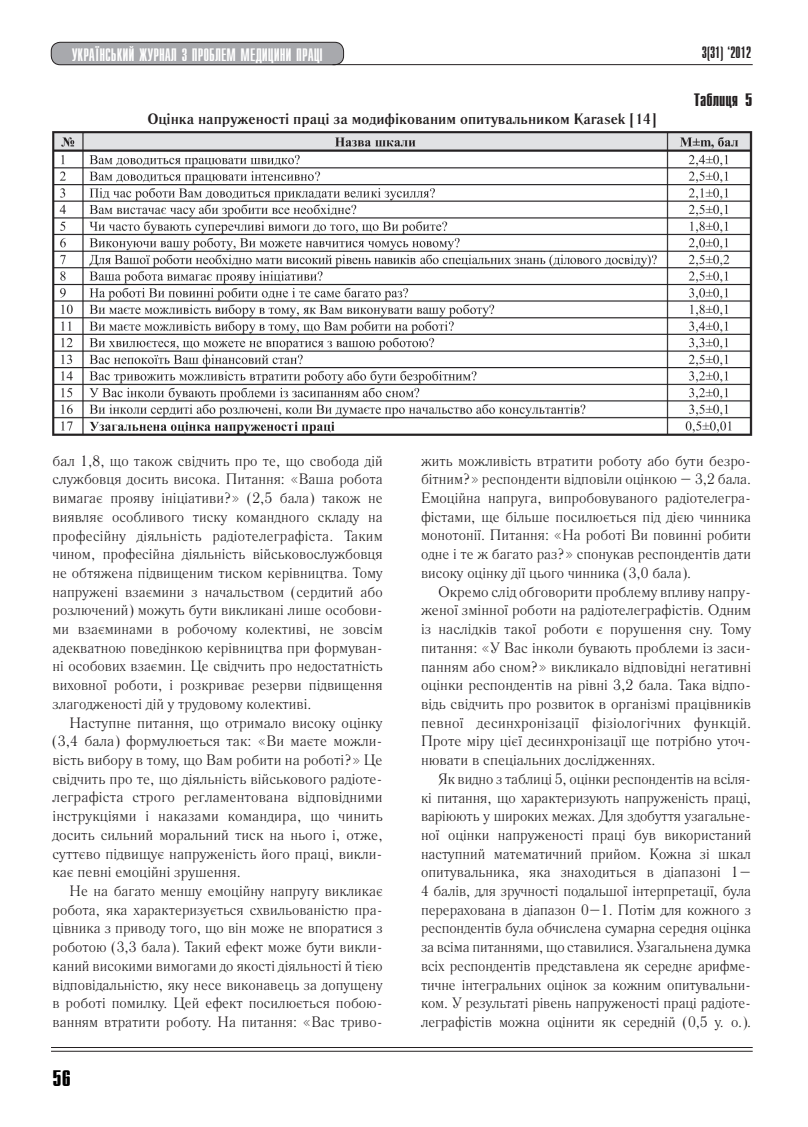
<style>
.page{position:relative;width:808px;height:1127px;background:#fff}
.page>*{position:absolute;margin:0;border:0;box-sizing:border-box;transform-origin:0 0}
.t1{font:22.5px "Compact C Bold Cyrillic";color:#000}
.t2{font:18px "Compact C";color:#fff}
.t3{font:18px "Compact C Bold Cyrillic";color:#231f20}
.t4{font:16.5px "Compact C";color:#231f20}
.t5{font:15px/18.8px "Literaturnaya C";color:#231f20;text-align:justify}
.t6{font:700 15px "Literaturnaya C";color:#231f20}
</style>
<div class="page">
<div style="left:51px;top:42px;width:293px;height:23px;background:#a8a9ad;border-radius:9px"></div>
<div style="left:51px;top:42px;width:293px;height:23px;border:1px solid #231f20;border-radius:9px"></div>
<hr style="left:332px;top:64px;width:421px;height:1px;background:#231f20">
<svg style="left:51px;top:1050px;width:702px;height:1px"></svg>
<hr style="left:51px;top:1047px;width:702px;height:1px;background:#231f20">
<hr style="left:51px;top:1051px;width:702px;height:1px;background:#231f20">
<img style="left:53px;top:132px;width:700px;height:304px">
<p class="t2" style="left:72px;top:46px;width:253px">УКРАЇНСЬКИЙ ЖУРНАЛ З ПРОБЛЕМ МЕДИЦИНИ ПРАЦІ</p>
<p class="t6" style="left:147px;top:110px;width:511px">Оцінка напруженості праці за модифікованим опитувальником Karasek [14]</p>
<p class="t4" style="left:702px;top:44px;width:51px">3(31) ‘2012</p>
<p class="t3" style="left:694px;top:91px;width:60px">Taблиця 5</p>
<p class="t5" style="left:53px;top:451px;width:332px">бал 1,8, що також свідчить про те, що свобода дій службовця досить висока. Питання: «Ваша робота вимагає прояву ініціативи?» (2,5 бала) також не виявляє особливого тиску командного складу на професійну діяльність радіотелеграфіста. Таким чином, професійна діяльність військовослужбовця не обтяжена підвищеним тиском керівництва. Тому напружені взаємини з начальством (сердитий або розлючений) можуть бути викликані лише особови&shy;ми взаєминами в робочому колективі, не зовсім адекватною поведінкою керівництва при формуван&shy;ні особових взаємин. Це свідчить про недостатність виховної роботи, і розкриває резерви підвищення злагодженості дій у трудовому колективі.</p>
<p class="t5" style="left:53px;top:713px;width:332px;text-indent:17px">Наступне питання, що отримало високу оцінку (3,4 бала) формулюється так: «Ви маєте можли&shy;вість вибору в тому, що Вам робити на роботі?» Це свідчить про те, що діяльність військового радіоте&shy;леграфіста строго регламентована відповідними інструкціями і наказами командира, що чинить досить сильний моральний тиск на нього і, отже, суттєво підвищує напруженість його праці, викли&shy;кає певні емоційні зрушення.</p>
<p class="t5" style="left:53px;top:881px;width:332px;text-indent:17px">Не на багато меншу емоційну напругу викликає робота, яка характеризується схвильованістю пра&shy;цівника з приводу того, що він може не впоратися з роботою (3,3 бала). Такий ефект може бути викли&shy;каний високими вимогами до якості діяльності й тією відповідальністю, яку несе виконавець за допущену в роботі помилку. Цей ефект посилюється побою&shy;ванням втратити роботу. На питання: «Вас триво-</p>
<h1 class="t1" style="left:53px;top:1067px;width:20px">56</h1>
<p class="t5" style="left:421px;top:451px;width:332px">жить можливість втратити роботу або бути безро&shy;бітним?» респонденти відповіли оцінкою – 3,2 бала.<br>Емоційна напруга, випробовуваного радіотелегра&shy;фістами, ще більше посилюється під дією чинника монотонії. Питання: «На роботі Ви повинні робити одне і те ж багато раз?» спонукав респондентів дати високу оцінку дії цього чинника (3,0 бала).</p>
<p class="t5" style="left:421px;top:582px;width:332px;text-indent:17px">Окремо слід обговорити проблему впливу напру&shy;женої змінної роботи на радіотелеграфістів. Одним із наслідків такої роботи є порушення сну. Тому питання: «У Вас інколи бувають проблеми із заси&shy;панням або сном?» викликало відповідні негативні оцінки респондентів на рівні 3,2 бала. Така відпо&shy;відь свідчить про розвиток в організмі працівників певної десинхронізації фізіологічних функцій.<br>Проте міру цієї десинхронізації ще потрібно уточ&shy;нювати в спеціальних дослідженнях.</p>
<p class="t5" style="left:421px;top:769px;width:332px;text-indent:17px">Як видно з таблиці 5, оцінки респондентів на всіля&shy;кі питання, що характеризують напруженість праці, варіюють у широких межах. Для здобуття узагальне&shy;ної оцінки напруженості праці був використаний наступний математичний прийом. Кожна зі шкал опитувальника, яка знаходиться в діапазоні 1– 4 балів, для зручності подальшої інтерпретації, була перерахована в діапазон 0–1. Потім для кожного з респондентів була обчислена сумарна середня оцінка за всіма питаннями, що ставилися. Узагальнена думка всіх респондентів представлена як середнє арифме&shy;тичне інтегральних оцінок за кожним опитувальни&shy;ком. У результаті рівень напруженості праці радіоте&shy;леграфістів можна оцінити як середній (0,5 у. о.).</p>
</div>
